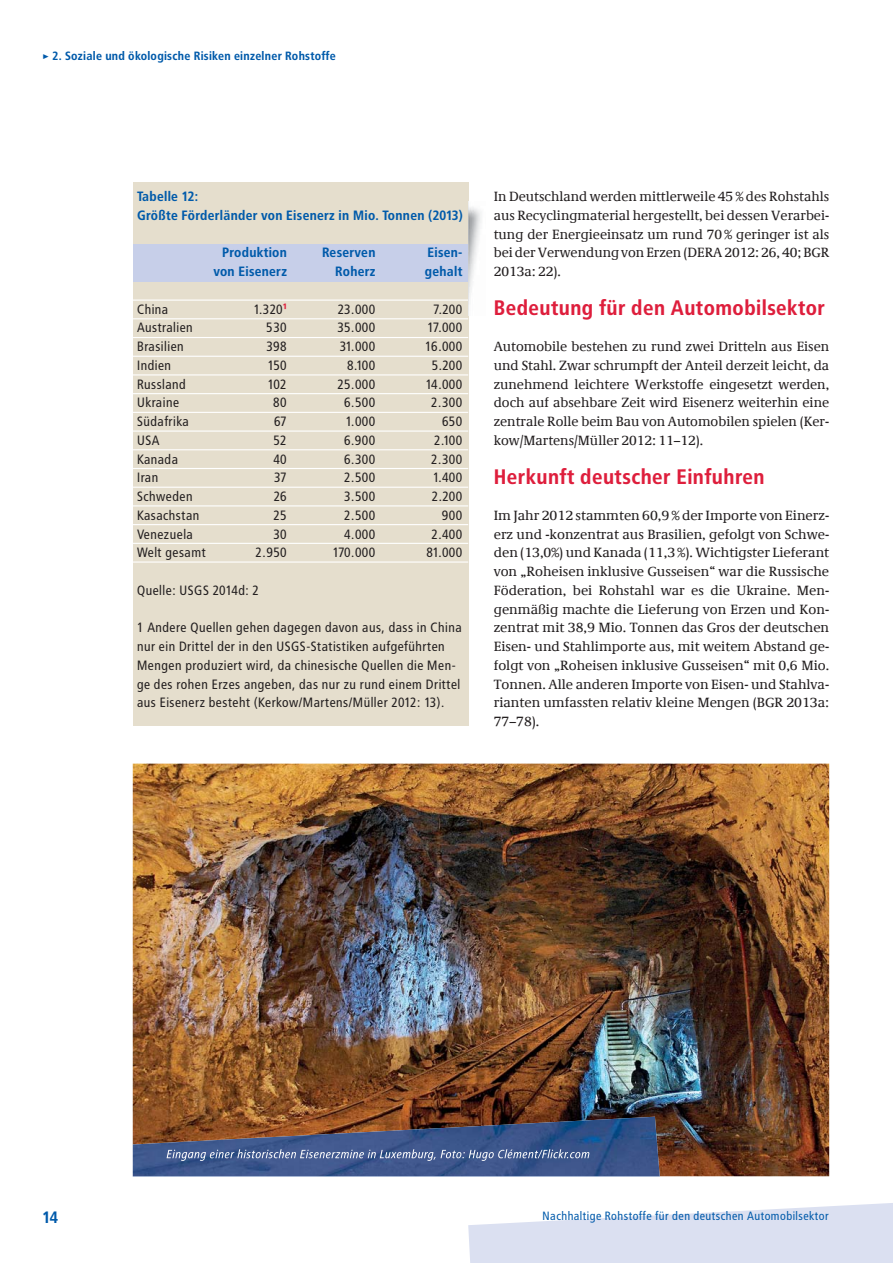
<style>
.page{position:relative;width:893px;height:1263px;background:#fff}
.page>*{position:absolute;margin:0;border:0;box-sizing:border-box;transform-origin:0 0}
.t1{font:21px "Transit Print OT Bld";color:#de1e3c}
.t2{font:16.5px "Transit Print OT Bld";color:#005aaa}
.t3{font:13.5px/18.8px "Demos Com";color:#231f20;text-align:justify}
.t4{font:13.5px/18.8px "Transit Print OT";color:#231f20}
.t5{font:13.5px/18.8px "Transit Print OT Bld";color:#005aaa}
.t6{font:12px "Transit Print OT";color:#005aaa}
.t7{font:12px "Transit Print OT Bld";color:#005aaa}
.s1{font-family:"Transit Print OT Bld";font-size:15px;color:#de1e3c}
</style>
<div class="page">
<div style="left:133px;top:182px;width:335px;height:544px;background:#e5decd"></div>
<div style="left:133px;top:244px;width:335px;height:37px;background:#c7cfe9"></div>
<img style="left:133px;top:764px;width:696px;height:385px">
<hr style="left:133px;top:1176px;width:527px;height:1px;background:#3e70b7">
<img style="left:133px;top:1117px;width:527px;height:59px">
<hr style="left:133px;top:300px;width:335px;height:1px;background:#fff">
<hr style="left:133px;top:318px;width:335px;height:1px;background:#fff">
<hr style="left:133px;top:337px;width:335px;height:1px;background:#fff">
<hr style="left:133px;top:356px;width:335px;height:1px;background:#fff">
<hr style="left:133px;top:374px;width:335px;height:1px;background:#fff">
<hr style="left:133px;top:393px;width:335px;height:1px;background:#fff">
<hr style="left:133px;top:412px;width:335px;height:1px;background:#fff">
<hr style="left:133px;top:430px;width:335px;height:2px;background:#fff">
<hr style="left:133px;top:449px;width:335px;height:1px;background:#fff">
<hr style="left:133px;top:468px;width:335px;height:1px;background:#fff">
<hr style="left:133px;top:487px;width:335px;height:1px;background:#fff">
<hr style="left:133px;top:505px;width:335px;height:1px;background:#fff">
<hr style="left:133px;top:524px;width:335px;height:1px;background:#fff">
<hr style="left:133px;top:543px;width:335px;height:1px;background:#fff">
<hr style="left:133px;top:561px;width:335px;height:2px;background:#fff">
<img style="left:468px;top:201px;width:13px;height:114px">
<svg style="left:167px;top:1149px;width:726px;height:114px"></svg>
<p class="t7" style="left:43px;top:50px;width:295px">▸ 2. Soziale und ökologische Risiken einzelner Rohstoffe</p>
<p class="t5" style="left:137px;top:188px;width:328px">Tabelle 12:<br>Größte Förderländer von Eisenerz in Mio. Tonnen (2013)</p>
<p class="t5" style="left:222px;top:244px;width:66px">Produktion</p>
<p class="t5" style="left:322px;top:244px;width:55px">Reserven</p>
<p class="t5" style="left:427px;top:244px;width:37px">Eisen-</p>
<p class="t5" style="left:213px;top:263px;width:75px">von Eisenerz</p>
<p class="t5" style="left:335px;top:263px;width:42px">Roherz</p>
<p class="t5" style="left:425px;top:263px;width:39px">gehalt</p>
<p class="t4" style="left:137px;top:300px;width:33px">China</p>
<p class="t4" style="left:254px;top:300px;width:35px">1.320<span class="s1">1</span></p>
<p class="t4" style="left:338px;top:300px;width:39px">23.000</p>
<p class="t4" style="left:433px;top:300px;width:31px">7.200</p>
<p class="t4" style="left:137px;top:319px;width:58px">Australien</p>
<p class="t4" style="left:266px;top:319px;width:22px">530</p>
<p class="t4" style="left:337px;top:319px;width:40px">35.000</p>
<p class="t4" style="left:427px;top:319px;width:37px">17.000</p>
<p class="t4" style="left:137px;top:338px;width:49px">Brasilien</p>
<p class="t4" style="left:266px;top:338px;width:22px">398</p>
<p class="t4" style="left:340px;top:338px;width:38px">31.000</p>
<p class="t4" style="left:425px;top:338px;width:39px">16.000</p>
<p class="t4" style="left:137px;top:356px;width:36px">Indien</p>
<p class="t4" style="left:268px;top:356px;width:21px">150</p>
<p class="t4" style="left:347px;top:356px;width:30px">8.100</p>
<p class="t4" style="left:432px;top:356px;width:33px">5.200</p>
<p class="t4" style="left:137px;top:375px;width:51px">Russland</p>
<p class="t4" style="left:268px;top:375px;width:21px">102</p>
<p class="t4" style="left:338px;top:375px;width:40px">25.000</p>
<p class="t4" style="left:426px;top:375px;width:39px">14.000</p>
<p class="t4" style="left:137px;top:394px;width:44px">Ukraine</p>
<p class="t4" style="left:273px;top:394px;width:16px">80</p>
<p class="t4" style="left:344px;top:394px;width:33px">6.500</p>
<p class="t4" style="left:431px;top:394px;width:33px">2.300</p>
<p class="t4" style="left:137px;top:413px;width:54px">Südafrika</p>
<p class="t4" style="left:274px;top:413px;width:15px">67</p>
<p class="t4" style="left:346px;top:413px;width:31px">1.000</p>
<p class="t4" style="left:442px;top:413px;width:22px">650</p>
<p class="t4" style="left:137px;top:431px;width:24px">USA</p>
<p class="t4" style="left:274px;top:431px;width:15px">52</p>
<p class="t4" style="left:344px;top:431px;width:33px">6.900</p>
<p class="t4" style="left:434px;top:431px;width:30px">2.100</p>
<p class="t4" style="left:137px;top:450px;width:43px">Kanada</p>
<p class="t4" style="left:273px;top:450px;width:15px">40</p>
<p class="t4" style="left:344px;top:450px;width:33px">6.300</p>
<p class="t4" style="left:431px;top:450px;width:33px">2.300</p>
<p class="t4" style="left:137px;top:469px;width:23px">Iran</p>
<p class="t4" style="left:274px;top:469px;width:15px">37</p>
<p class="t4" style="left:344px;top:469px;width:33px">2.500</p>
<p class="t4" style="left:433px;top:469px;width:31px">1.400</p>
<p class="t4" style="left:137px;top:488px;width:57px">Schweden</p>
<p class="t4" style="left:274px;top:488px;width:15px">26</p>
<p class="t4" style="left:344px;top:488px;width:33px">3.500</p>
<p class="t4" style="left:432px;top:488px;width:33px">2.200</p>
<p class="t4" style="left:137px;top:506px;width:64px">Kasachstan</p>
<p class="t4" style="left:274px;top:506px;width:15px">25</p>
<p class="t4" style="left:344px;top:506px;width:33px">2.500</p>
<p class="t4" style="left:442px;top:506px;width:22px">900</p>
<p class="t4" style="left:137px;top:525px;width:58px">Venezuela</p>
<p class="t4" style="left:273px;top:525px;width:15px">30</p>
<p class="t4" style="left:344px;top:525px;width:33px">4.000</p>
<p class="t4" style="left:431px;top:525px;width:33px">2.400</p>
<p class="t4" style="left:137px;top:544px;width:71px">Welt gesamt</p>
<p class="t4" style="left:256px;top:544px;width:33px">2.950</p>
<p class="t4" style="left:333px;top:544px;width:44px">170.000</p>
<p class="t4" style="left:426px;top:544px;width:38px">81.000</p>
<p class="t4" style="left:137px;top:581px;width:124px">Quelle: USGS 2014d: 2</p>
<p class="t4" style="left:137px;top:619px;width:327px">1 Andere Quellen gehen dagegen davon aus, dass in China nur ein Drittel der in den USGS-Statistiken aufgeführten Mengen produziert wird, da chinesische Quellen die Men&shy;ge des rohen Erzes angeben, das nur zu rund einem Drittel aus Eisenerz besteht (Kerkow/Martens/Müller 2012: 13).</p>
<p class="t3" style="left:494px;top:189px;width:337px">In Deutschland werden mittlerweile 45 % des Rohstahls aus Recyclingmaterial hergestellt, bei dessen Verarbei&shy;tung der Energieeinsatz um rund 70 % geringer ist als bei der Verwendung von Erzen (DERA 2012: 26, 40; BGR 2013a: 22).</p>
<h1 class="t1" style="left:494px;top:298px;width:333px">Bedeutung für den Automobilsektor</h1>
<p class="t3" style="left:494px;top:339px;width:337px">Automobile bestehen zu rund zwei Dritteln aus Eisen und Stahl. Zwar schrumpft der Anteil derzeit leicht, da zunehmend leichtere Werkstoffe eingesetzt werden, doch auf absehbare Zeit wird Eisenerz weiterhin eine zentrale Rolle beim Bau von Automobilen spielen (Ker&shy;kow/Martens/Müller 2012: 11–12).</p>
<h1 class="t1" style="left:494px;top:466px;width:273px">Herkunft deutscher Einfuhren</h1>
<p class="t3" style="left:494px;top:507px;width:337px">Im Jahr 2012 stammten 60,9 % der Importe von Einerz&shy;erz und -konzentrat aus Brasilien, gefolgt von Schwe&shy;den (13,0%) und Kanada (11,3 %). Wichtigster Lieferant von „Roheisen inklusive Gusseisen“ war die Russische Föderation, bei Rohstahl war es die Ukraine. Men&shy;genmäßig machte die Lieferung von Erzen und Kon&shy;zentrat mit 38,9 Mio. Tonnen das Gros der deutschen Eisen- und Stahlimporte aus, mit weitem Abstand ge&shy;folgt von „Roheisen inklusive Gusseisen“ mit 0,6 Mio.<br>Tonnen. Alle anderen Importe von Eisen- und Stahlva&shy;rianten umfassten relativ kleine Mengen (BGR 2013a:<br>77–78).</p>
<p class="t2" style="left:43px;top:1210px;width:17px">14</p>
<p class="t6" style="left:543px;top:1210px;width:288px">Nachhaltige Rohstoffe für den deutschen Automobilsektor</p>
</div>
